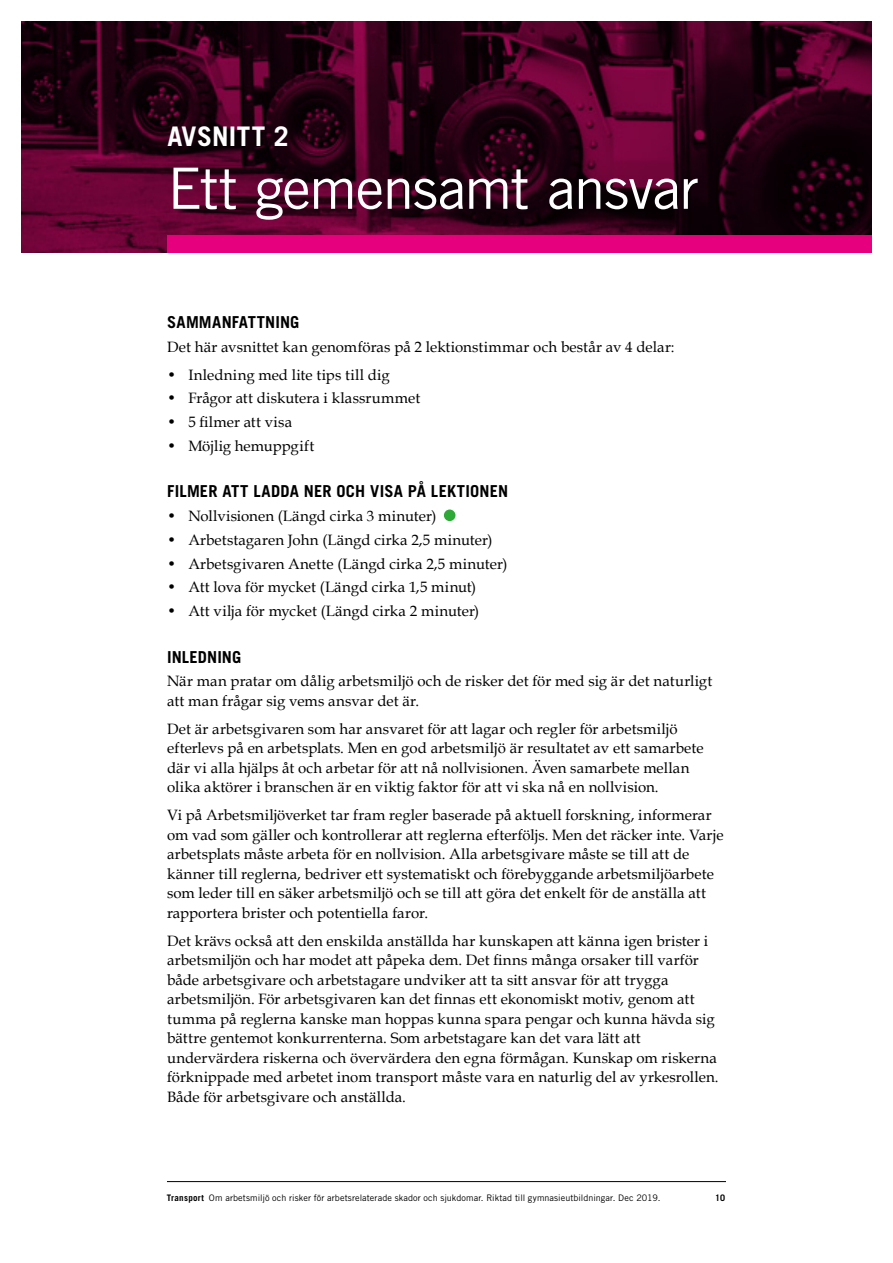
<style>
.page{position:relative;width:893px;height:1263px;background:#fff}
.page>*{position:absolute;margin:0;border:0;box-sizing:border-box;transform-origin:0 0}
.t1{font:57px "Trade Gothic LT Std";letter-spacing:-.025em;color:#fff}
.t2{font:700 27px "Trade Gothic LT Std";letter-spacing:.01em;color:#fff}
.t3{font:700 16.5px "Trade Gothic LT Std";letter-spacing:.01em;color:#000}
.t4{font:15px/19.5px "Book Antiqua";letter-spacing:.005em;color:#000}
.t5{font:9px "Trade Gothic LT Std";letter-spacing:.01em;color:#000}
.t6{font:700 9px "Trade Gothic LT Std";color:#000}
.s1{font-weight:700}
</style>
<div class="page">
<hr style="left:167px;top:1181px;width:559px;height:1px;background:#000">
<div style="left:444px;top:509px;width:11px;height:12px;background:#2ea836;border-radius:50%"></div>
<img style="left:21px;top:21px;width:851px;height:232px">
<div style="left:167px;top:236px;width:705px;height:17px;background:#e6007d"></div>
<h2 class="t2" style="left:167px;top:120px;width:123px">AVSNITT 2</h2>
<h1 class="t1" style="left:167px;top:154px;width:533px">Ett gemensamt ansvar</h1>
<p class="t3" style="left:167px;top:312px;width:134px">SAMMANFATTNING</p>
<p class="t4" style="left:167px;top:336px;width:509px">Det här avsnittet kan genomföras på 2 lektionstimmar och består av 4 delar:</p>
<p class="t4" style="left:167px;top:364px;width:224px">• Inledning med lite tips till dig</p>
<p class="t4" style="left:167px;top:388px;width:255px">• Frågor att diskutera i klassrummet</p>
<p class="t4" style="left:167px;top:412px;width:127px">• 5 filmer att visa</p>
<p class="t4" style="left:167px;top:436px;width:149px">• Möjlig hemuppgift</p>
<p class="t3" style="left:167px;top:481px;width:342px">FILMER ATT LADDA NER OCH VISA PÅ LEKTIONEN</p>
<p class="t4" style="left:167px;top:506px;width:271px">• Nollvisionen (Längd cirka 3 minuter)</p>
<p class="t4" style="left:167px;top:530px;width:327px">• Arbetstagaren John (Längd cirka 2,5 minuter)</p>
<p class="t4" style="left:167px;top:553px;width:342px">• Arbetsgivaren Anette (Längd cirka 2,5 minuter)</p>
<p class="t4" style="left:167px;top:577px;width:311px">• Att lova för mycket (Längd cirka 1,5 minut)</p>
<p class="t4" style="left:167px;top:601px;width:314px">• Att vilja för mycket (Längd cirka 2 minuter)</p>
<p class="t3" style="left:167px;top:647px;width:76px">INLEDNING</p>
<p class="t4" style="left:167px;top:671px;width:547px">När man pratar om dålig arbetsmiljö och de risker det för med sig är det naturligt att man frågar sig vems ansvar det är.</p>
<p class="t4" style="left:167px;top:719px;width:538px">Det är arbetsgivaren som har ansvaret för att lagar och regler för arbetsmiljö efterlevs på en arbetsplats. Men en god arbetsmiljö är resultatet av ett samarbete där vi alla hjälps åt och arbetar för att nå nollvisionen. Även samarbete mellan olika aktörer i branschen är en viktig faktor för att vi ska nå en nollvision.</p>
<p class="t4" style="left:167px;top:805px;width:558px">Vi på Arbetsmiljöverket tar fram regler baserade på aktuell forskning, informerar om vad som gäller och kontrollerar att reglerna efterföljs. Men det räcker inte. Varje arbetsplats måste arbeta för en nollvision. Alla arbetsgivare måste se till att de känner till reglerna, bedriver ett systematiskt och förebyggande arbetsmiljöarbete som leder till en säker arbetsmiljö och se till att göra det enkelt för de anställa att rapportera brister och potentiella faror.</p>
<p class="t4" style="left:167px;top:931px;width:553px">Det krävs också att den enskilda anställda har kunskapen att känna igen brister i arbetsmiljön och har modet att påpeka dem. Det finns många orsaker till varför både arbetsgivare och arbetstagare undviker att ta sitt ansvar för att trygga arbetsmiljön. För arbetsgivaren kan det finnas ett ekonomiskt motiv, genom att tumma på reglerna kanske man hoppas kunna spara pengar och kunna hävda sig bättre gentemot konkurrenterna. Som arbetstagare kan det vara lätt att undervärdera riskerna och övervärdera den egna förmågan. Kunskap om riskerna förknippade med arbetet inom transport måste vara en naturlig del av yrkesrollen.<br>Både för arbetsgivare och anställda.</p>
<p class="t5" style="left:167px;top:1192px;width:495px"><span class="s1">Transport</span> Om arbetsmiljö och risker för arbetsrelaterade skador och sjukdomar. Riktad till gymnasieutbildningar. Dec 2019.</p>
<p class="t6" style="left:715px;top:1192px;width:11px">10</p>
</div>
